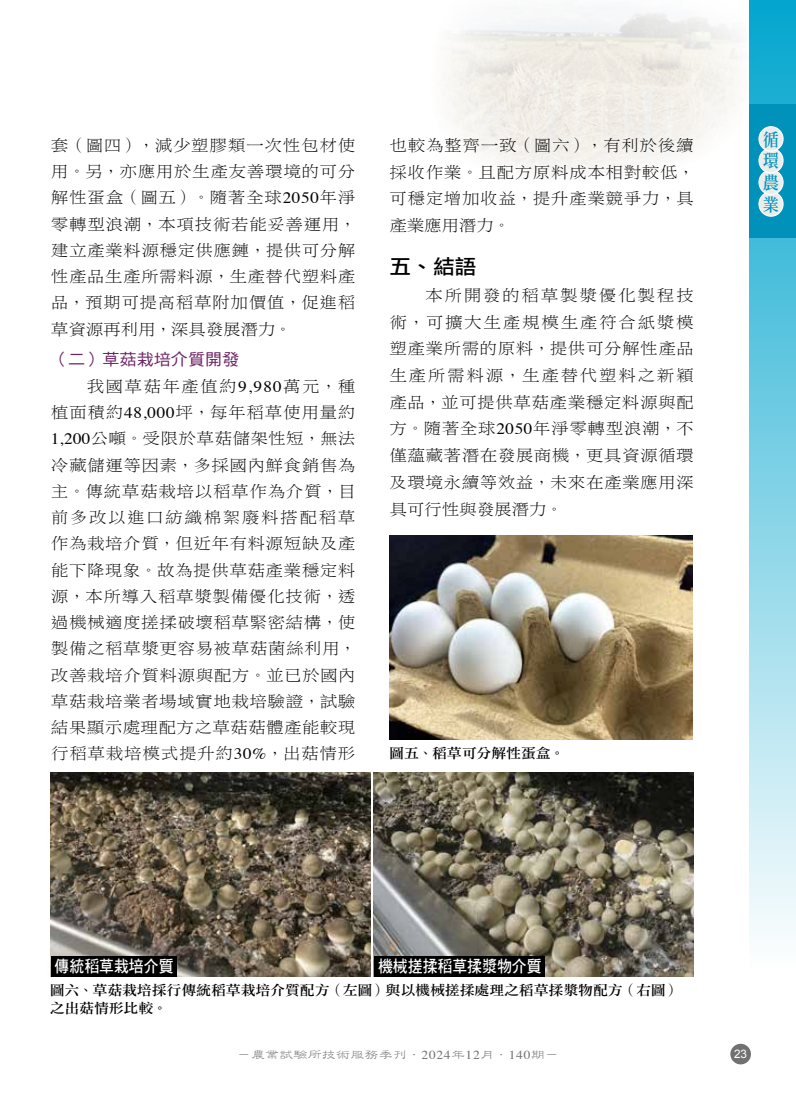
<style>
.page{position:relative;width:796px;height:1106px;background:#fff}
.page>*{position:absolute;margin:0;border:0;box-sizing:border-box;transform-origin:0 0}
.t1{font:20.1px "Li Gothic Med";color:#000;scale:1.07 1}
.t2{font:18px/21.9px "DF Li Song Std W5";color:#0092bb;text-align:justify;scale:.9 1}
.t3{font:16.5px "DF Hei Std W7";color:#fff;scale:.9 1}
.t4{font:16.35px/26.2px "DF Li Song Std W3";letter-spacing:.02em;color:#000;text-align:justify;scale:1.09 1}
.t5{font:16.2px "DF Hei Std W5";color:#6c2364;scale:1.05 1}
.t6{font:13.8px/18px "DF Li Song Std W5";letter-spacing:-.015em;color:#000;scale:1.09 1}
.t7{font:12.15px "DF Li Shu Std W3";letter-spacing:.05em;color:#727171;scale:1.11 1}
.t8{font:11.7px "Arial";color:#fff}
.s1{font-family:"Times";font-size:15.75px}
.s2{font-family:"DF Yuan Std W3"}
.s3{font-family:"Times"}
</style>
<div class="page">
<div style="left:730px;top:1043px;width:20px;height:21px;background:#727171;border-radius:50%"></div>
<img style="left:389px;top:535px;width:303px;height:204px">
<img style="left:50px;top:772px;width:320px;height:204px">
<img style="left:373px;top:772px;width:320px;height:204px">
<div style="left:51px;top:955px;width:126px;height:21px;background:#000"></div>
<div style="left:374px;top:955px;width:170px;height:21px;background:#000"></div>
<svg style="left:748px;top:0;width:47px;height:934px;background:#8ad5e8"></svg>
<div style="left:748px;top:105px;width:47px;height:133px;background:#0092bb"></div>
<div style="left:758px;top:192px;width:24px;height:24px;background:#ebecec;border-radius:50%"></div>
<div style="left:758px;top:191px;width:25px;height:26px;border:1px solid #fff;border-radius:50%"></div>
<div style="left:758px;top:170px;width:24px;height:24px;background:#ebecec;border-radius:50%"></div>
<div style="left:758px;top:169px;width:25px;height:26px;border:1px solid #fff;border-radius:50%"></div>
<div style="left:758px;top:148px;width:24px;height:25px;background:#ebecec;border-radius:50%"></div>
<div style="left:758px;top:148px;width:25px;height:25px;border:1px solid #fff;border-radius:50%"></div>
<div style="left:758px;top:127px;width:24px;height:24px;background:#ebecec;border-radius:50%"></div>
<div style="left:758px;top:126px;width:25px;height:26px;border:1px solid #fff;border-radius:50%"></div>
<p class="t4" style="left:51px;top:132px;width:282px">套（圖四），減少塑膠類一次性包材使用。另，亦應用於生產友善環境的可分解性蛋盒（圖五）。隨著全球<span class="s1">2050</span>年淨零轉型浪潮，本項技術若能妥善運用，建立產業料源穩定供應鏈，提供可分解性產品生產所需料源，生產替代塑料產品，預期可提高稻草附加價值，促進稻草資源再利用，深具發展潛力。</p>
<p class="t5" style="left:51px;top:350px;width:181px">（二）草菇栽培介質開發</p>
<p class="t4" style="left:51px;top:372px;width:282px;text-indent:36px">我國草菇年產值約<span class="s1">9,980</span>萬元，種植面積約<span class="s1">48,000</span>坪，每年稻草使用量約<span class="s1">1,200</span>公噸。受限於草菇儲架性短，無法冷藏儲運等因素，多採國內鮮食銷售為主。傳統草菇栽培以稻草作為介質，目前多改以進口紡織棉絮廢料搭配稻草作為栽培介質，但近年有料源短缺及產能下降現象。故為提供草菇產業穩定料源，本所導入稻草漿製備優化技術，透過機械適度搓揉破壞稻草緊密結構，使製備之稻草漿更容易被草菇菌絲利用，改善栽培介質料源與配方。並已於國內草菇栽培業者場域實地栽培驗證，試驗結果顯示處理配方之草菇菇體產能較現行稻草栽培模式提升約<span class="s1">30%</span>，出菇情形</p>
<p class="t4" style="left:389px;top:131px;width:282px;line-height:26.7px">也較為整齊一致（圖六），有利於後續採收作業。且配方原料成本相對較低，可穩定增加收益，提升產業競爭力，具產業應用潛力。</p>
<p class="t1" style="left:389px;top:256px;width:83px">五、結語</p>
<p class="t4" style="left:389px;top:281px;width:281px;line-height:26.7px;text-indent:36px">本所開發的稻草製漿優化製程技術，可擴大生產規模生產符合紙漿模塑產業所需的原料，提供可分解性產品生產所需料源，生產替代塑料之新穎產品，並可提供草菇產業穩定料源與配方。隨著全球<span class="s1">2050</span>年淨零轉型浪潮，不僅蘊藏著潛在發展商機，更具資源循環及環境永續等效益，未來在產業應用深具可行性與發展潛力。</p>
<p class="t6" style="left:389px;top:744px;width:162px">圖五、稻草可分解性蛋盒。</p>
<p class="t2" style="left:762px;top:128px;width:19px">循環農業</p>
<p class="t3" style="left:55px;top:957px;width:133px">傳統稻草栽培介質</p>
<p class="t3" style="left:378px;top:957px;width:183px">機械搓揉稻草揉漿物介質</p>
<p class="t6" style="left:50px;top:981px;width:579px">圖六、草菇栽培採行傳統稻草栽培介質配方（左圖）與以機械搓揉處理之稻草揉漿物配方（右圖）之出菇情形比較。</p>
<p class="t7" style="left:237px;top:1047px;width:291px"><span class="s2">－</span>農業試驗所技術服務季刊<span class="s2">．</span><span class="s3">2024</span>年<span class="s3">12</span>月<span class="s2">．</span><span class="s3">140</span>期<span class="s2">－</span></p>
<p class="t8" style="left:733px;top:1046px;width:14px">23</p>
</div>
